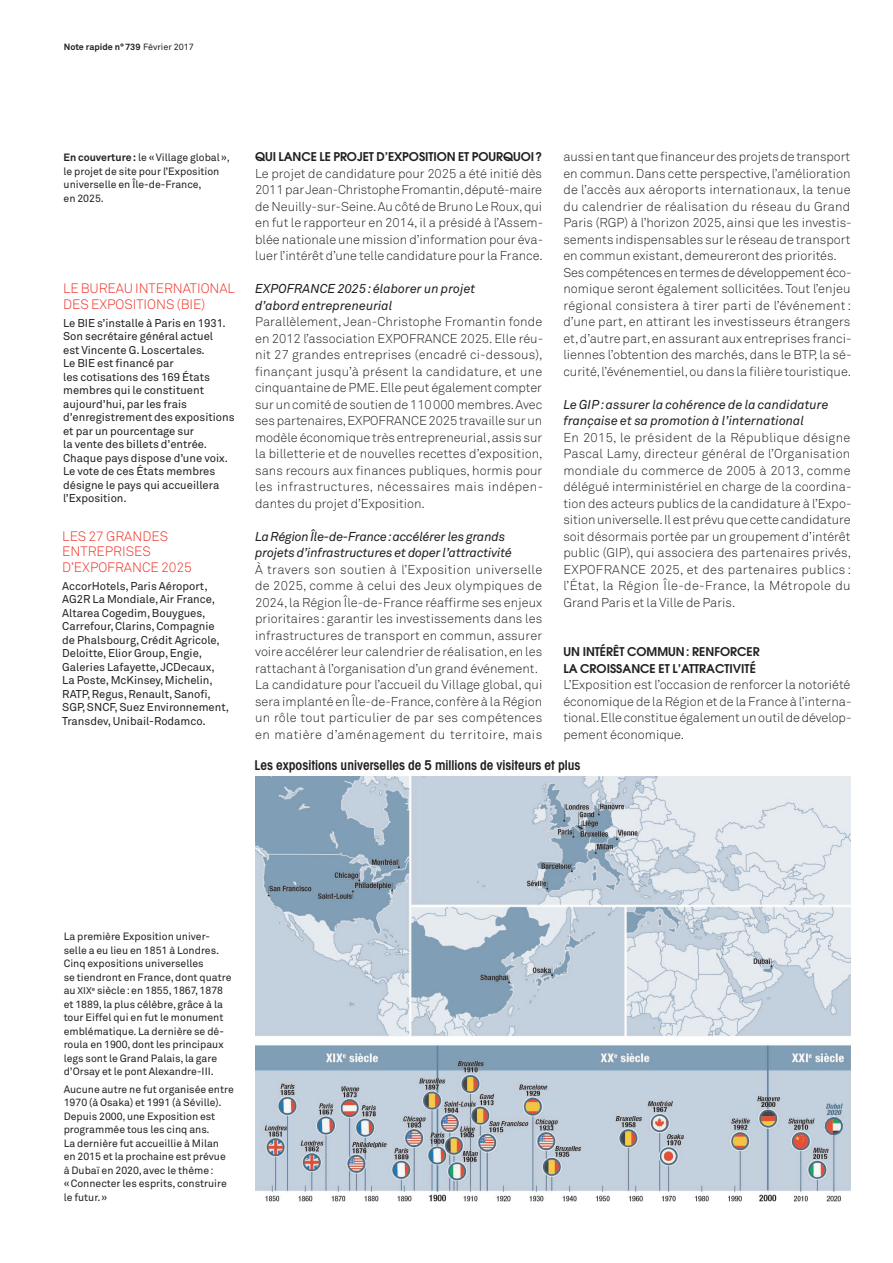
<style>
.page{position:relative;width:893px;height:1263px;background:#fff}
.page>*{position:absolute;margin:0;border:0;box-sizing:border-box;transform-origin:0 0}
.encadre_titre{font:300 13.5px/15.8px "Akkurat";color:#ee2e22}
.titre_normal{font:600 condensed 13.5px "Avant Garde";color:#231f20}
.txt{font:300 12.75px/16.5px "Akkurat";color:#231f20;text-align:justify}
.inter2{font:italic 12.75px/16.5px "Akkurat";color:#231f20}
.inter1{font:600 12px/16.5px "Avant Garde";color:#231f20}
.encadre_txt{font:11.25px/13.5px "Akkurat";color:#231f20}
.commentaire{font:10.5px/13.5px "Akkurat";color:#231f20}
.légende{font:10.5px/13.5px "Akkurat";color:#231f20}
.t1{font:700 9px "Akkurat";color:#231f20}
.s1{font-weight:400}
.s2{font-weight:700}
.s3{font-size:9.75px}
</style>
<div class="page">
<img style="left:255px;top:777px;width:595px;height:424px">
<p class="t1" style="left:64px;top:41px;width:132px">Note rapide n°739 <span class="s1">Février 2017</span></p>
<p class="légende" style="left:64px;top:151px;width:168px"><span class="s2">En couverture:</span> le «Village global», le projet de site pour l’Exposition universelle en Île-de-France,<br>en 2025.</p>
<p class="encadre_titre" style="left:63px;top:281px;width:173px">LE BUREAU INTERNATIONAL<br>DES EXPOSITIONS (BIE)</p>
<p class="encadre_txt" style="left:63px;top:316px;width:164px">Le BIE s’installe à Paris en 1931.<br>Son secrétaire général actuel est Vincente G. Loscertales.</p>
<p class="encadre_txt" style="left:63px;top:357px;width:173px">Le BIE est financé par<br>les cotisations des 169 États membres qui le constituent aujourd’hui, par les frais d’enregistrement des expositions et par un pourcentage sur<br>la vente des billets d’entrée.<br>Chaque pays dispose d’une voix.<br>Le vote de ces États membres désigne le pays qui accueillera l’Exposition.</p>
<p class="encadre_titre" style="left:62px;top:528px;width:131px">LES 27 GRANDES<br>ENTREPRISES<br>D’EXPOFRANCE 2025</p>
<p class="encadre_txt" style="left:62px;top:580px;width:168px">AccorHotels, Paris Aéroport,<br>AG2R La Mondiale, Air France,<br>Altarea Cogedim, Bouygues,<br>Carrefour, Clarins, Compagnie de Phalsbourg, Crédit Agricole,<br>Deloitte, Elior Group, Engie,<br>Galeries Lafayette, JCDecaux,<br>La Poste, McKinsey, Michelin,<br>RATP, Regus, Renault, Sanofi,<br>SGP, SNCF, Suez Environnement,<br>Transdev, Unibail-Rodamco.</p>
<p class="inter1" style="left:255px;top:148px;width:289px">QUI LANCE LE PROJET D’EXPOSITION ET POURQUOI?</p>
<p class="txt" style="left:255px;top:165px;width:290px">Le projet de candidature pour 2025 a été initié dès 2011 par Jean-Christophe Fromantin, député-maire de Neuilly-sur-Seine. Au côté de Bruno Le Roux, qui en fut le rapporteur en 2014, il a présidé à l’Assem&shy;blée nationale une mission d’information pour éva&shy;luer l’intérêt d’une telle candidature pour la France.</p>
<p class="inter2" style="left:255px;top:281px;width:222px">EXPOFRANCE 2025: élaborer un projet d’abord entrepreneurial</p>
<p class="txt" style="left:255px;top:314px;width:290px">Parallèlement, Jean-Christophe Fromantin fonde en 2012 l’association EXPOFRANCE 2025. Elle réu&shy;nit 27 grandes entreprises (encadré ci-dessous), finançant jusqu’à présent la candidature, et une cinquantaine de PME. Elle peut également compter sur un comité de soutien de 110000membres. Avec ses partenaires, EXPOFRANCE 2025 travaille sur un modèle économique très entrepreneurial, assis sur la billetterie et de nouvelles recettes d’exposition, sans recours aux finances publiques, hormis pour les infrastructures, nécessaires mais indépen&shy;dantes du projet d’Exposition.</p>
<p class="inter2" style="left:255px;top:528px;width:258px">La Région Île-de-France: accélérer les grands projets d’infrastructures et doper l’attractivité</p>
<p class="txt" style="left:255px;top:561px;width:289px">À travers son soutien à l’Exposition universelle de 2025, comme à celui des Jeux olympiques de 2024, la Région Île-de-France réaffirme ses enjeux prioritaires: garantir les investissements dans les infrastructures de transport en commun, assurer voire accélérer leur calendrier de réalisation, en les rattachant à l’organisation d’un grand événement.</p>
<p class="txt" style="left:255px;top:677px;width:289px">La candidature pour l’accueil du Village global, qui sera implanté en Île-de-France, confère à la Région un rôle tout particulier de par ses compétences en matière d’aménagement du territoire, mais</p>
<p class="txt" style="left:563px;top:149px;width:290px">aussi en tant que financeur des projets de transport en commun. Dans cette perspective, l’amélioration de l’accès aux aéroports internationaux, la tenue du calendrier de réalisation du réseau du Grand Paris (RGP) à l’horizon 2025, ainsi que les investis&shy;sements indispensables sur le réseau de transport en commun existant, demeureront des priorités.</p>
<p class="txt" style="left:563px;top:264px;width:290px">Ses compétences en termes de développement éco&shy;nomique seront également sollicitées. Tout l’enjeu régional consistera à tirer parti de l’événement: d’une part, en attirant les investisseurs étrangers et, d’autre part, en assurant aux entreprises franci&shy;liennes l’obtention des marchés, dans le BTP, la sé&shy;curité, l’événementiel, ou dans la filière touristique.</p>
<p class="inter2" style="left:563px;top:396px;width:267px">Le GIP: assurer la cohérence de la candidature française et sa promotion à l’international</p>
<p class="txt" style="left:563px;top:429px;width:290px">En 2015, le président de la République désigne Pascal Lamy, directeur général de l’Organisation mondiale du commerce de 2005 à 2013, comme délégué interministériel en charge de la coordina&shy;tion des acteurs publics de la candidature à l’Expo&shy;sition universelle. Il est prévu que cette candidature soit désormais portée par un groupement d’intérêt public (GIP), qui associera des partenaires privés, EXPOFRANCE 2025, et des partenaires publics : l’État, la Région Île-de-France, la Métropole du Grand Paris et la Ville de Paris.</p>
<p class="inter1" style="left:563px;top:643px;width:198px">UN INTÉRÊT COMMUN: RENFORCER<br>LA CROISSANCE ET L’ATTRACTIVITÉ</p>
<p class="txt" style="left:563px;top:677px;width:290px">L’Exposition est l’occasion de renforcer la notoriété économique de la Région et de la France à l’interna&shy;tional. Elle constitue également un outil de dévelop&shy;pement économique.</p>
<p class="titre_normal" style="left:254px;top:757px;width:328px">Les expositions universelles de 5 millions de visiteurs et plus</p>
<p class="commentaire" style="left:64px;top:930px;width:169px">La première Exposition univer&shy;selle a eu lieu en 1851 à Londres.<br>Cinq expositions universelles<br>se tiendront en France, dont quatre au <span class="s3">XIX</span><sup>e</sup> siècle: en 1855, 1867, 1878 et 1889, la plus célèbre, grâce à la tour Eiffel qui en fut le monument emblématique. La dernière se dé&shy;roula en 1900, dont les principaux legs sont le Grand Palais, la gare d’Orsay et le pont Alexandre-III.</p>
<p class="commentaire" style="left:64px;top:1083px;width:172px">Aucune autre ne fut organisée entre<br>1970 (à Osaka) et 1991 (à Séville).<br>Depuis 2000, une Exposition est programmée tous les cinq ans.<br>La dernière fut accueillie à Milan<br>en 2015 et la prochaine est prévue à Dubaï en 2020, avec le thème: «Connecter les esprits, construire le futur.»</p>
</div>
